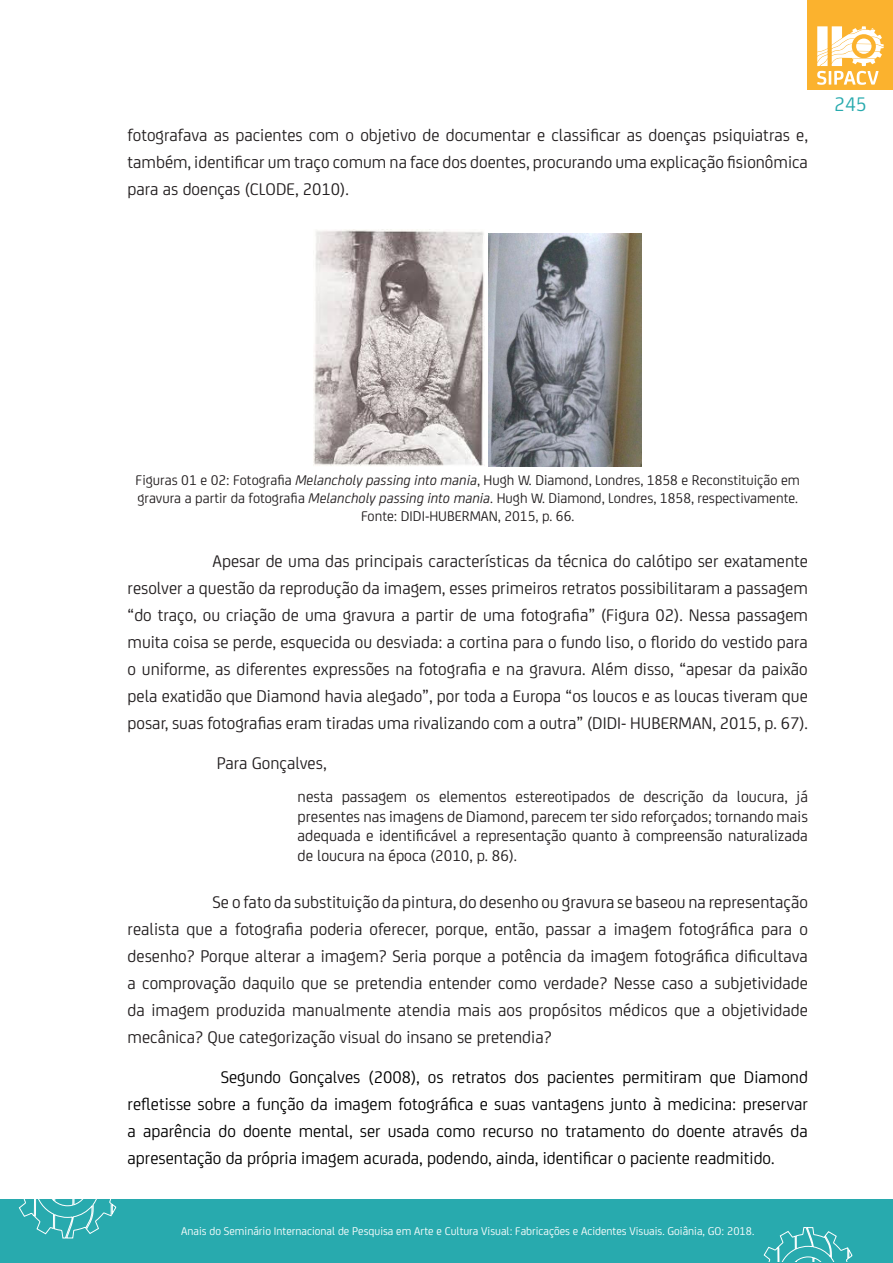
<style>
.page{position:relative;width:893px;height:1263px;background:#fff}
.page>*{position:absolute;margin:0;border:0;box-sizing:border-box;transform-origin:0 0}
.t1{font:21px "FS Joey";color:#28aaae}
.texto_corrido{font:18px/27px "FS Joey";color:#231f20;text-align:justify}
.texto_corrido-2{font:18px/27px "FS Joey";color:#000;text-align:justify}
.citações{font:16.5px/19.8px "FS Joey";color:#231f20;text-align:justify}
.titulos_imagens{font:15px/18px "FS Joey";color:#231f20}
.t2{font:12px "FS Joey";color:#fff}
.s1{font-style:italic}
</style>
<div class="page">
<div style="left:808px;top:0;width:85px;height:89px;background:#fbb22e"></div>
<svg style="left:817px;top:26px;width:67px;height:59px"></svg>
<div style="left:0;top:1199px;width:893px;height:64px;background:#28aaae"></div>
<svg style="left:18px;top:1199px;width:99px;height:40px"></svg>
<svg style="left:763px;top:1227px;width:90px;height:35px"></svg>
<img style="left:313px;top:229px;width:171px;height:237px">
<img style="left:488px;top:234px;width:153px;height:232px">
<p class="texto_corrido" style="left:128px;top:121px;width:682px">fotografava as pacientes com o objetivo de documentar e classificar as doenças psiquiatras e, também, identificar um traço comum na face dos doentes, procurando uma explicação fisionômica para as doenças (CLODE, 2010).</p>
<p class="t1" style="left:834px;top:90px;width:34px">245</p>
<p class="titulos_imagens" style="left:136px;top:470px;width:666px">Figuras 01 e 02: Fotografia <span class="s1">Melancholy passing into mania</span>, Hugh W. Diamond, Londres, 1858 e Reconstituição em gravura a partir da fotografia <span class="s1">Melancholy passing into mania</span>. Hugh W. Diamond, Londres, 1858, respectivamente.</p>
<p class="titulos_imagens" style="left:361px;top:506px;width:215px">Fonte: DIDI-HUBERMAN, 2015, p. 66.</p>
<p class="texto_corrido" style="left:128px;top:547px;width:682px;text-indent:85px">Apesar de uma das principais características da técnica do calótipo ser exatamente resolver a questão da reprodução da imagem, esses primeiros retratos possibilitaram a passagem “do traço, ou criação de uma gravura a partir de uma fotografia” (Figura 02). Nessa passagem muita coisa se perde, esquecida ou desviada: a cortina para o fundo liso, o florido do vestido para o uniforme, as diferentes expressões na fotografia e na gravura. Além disso, “apesar da paixão pela exatidão que Diamond havia alegado”, por toda a Europa “os loucos e as loucas tiveram que posar, suas fotografias eram tiradas uma rivalizando com a outra” (DIDI- HUBERMAN, 2015, p. 67).</p>
<p class="texto_corrido" style="left:217px;top:749px;width:111px">Para Gonçalves,</p>
<p class="citações" style="left:298px;top:785px;width:512px">nesta passagem os elementos estereotipados de descrição da loucura, já presentes nas imagens de Diamond, parecem ter sido reforçados; tornando mais adequada e identificável a representação quanto à compreensão naturalizada de loucura na época (2010, p. 86).</p>
<p class="texto_corrido" style="left:128px;top:887px;width:682px;text-indent:85px">Se o fato da substituição da pintura, do desenho ou gravura se baseou na representação realista que a fotografia poderia oferecer, porque, então, passar a imagem fotográfica para o desenho? Porque alterar a imagem? Seria porque a potência da imagem fotográfica dificultava a comprovação daquilo que se pretendia entender como verdade? Nesse caso a subjetividade da imagem produzida manualmente atendia mais aos propósitos médicos que a objetividade mecânica? Que categorização visual do insano se pretendia?</p>
<p class="texto_corrido-2" style="left:128px;top:1062px;width:682px;text-indent:93px">Segundo Gonçalves (2008), os retratos dos pacientes permitiram que Diamond refletisse sobre a função da imagem fotográfica e suas vantagens junto à medicina: preservar a aparência do doente mental, ser usada como recurso no tratamento do doente através da apresentação da própria imagem acurada, podendo, ainda, identificar o paciente readmitido.</p>
<p class="t2" style="left:181px;top:1223px;width:575px">Anais do Seminário Internacional de Pesquisa em Arte e Cultura Visual: Fabricações e Acidentes Visuais. Goiânia, GO: 2018.</p>
</div>
